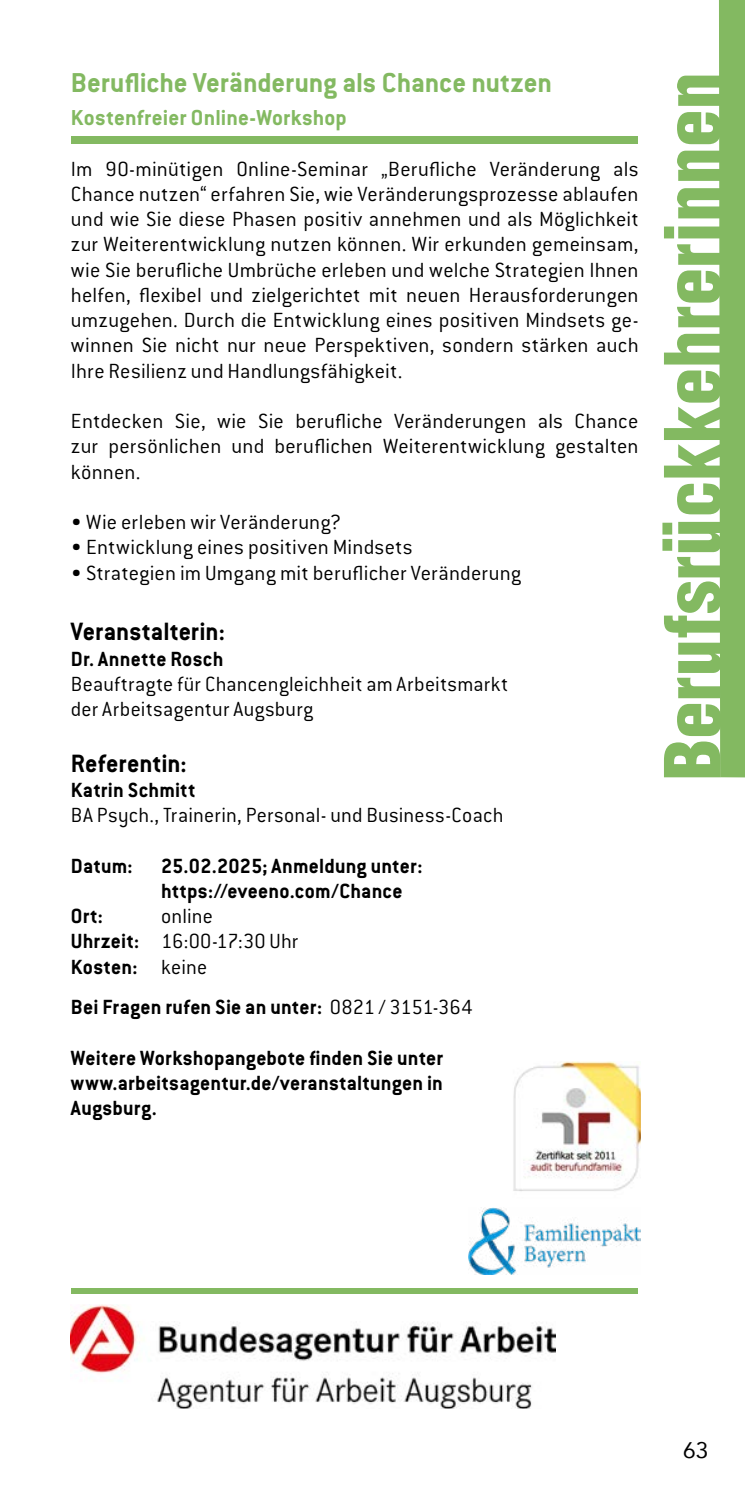
<style>
.page{position:relative;width:745px;height:1489px;background:#fff}
.page>*{position:absolute;margin:0;border:0;box-sizing:border-box;transform-origin:0 0}
.t1{font:900 condensed 75px "Helvetica";color:#83b961}
.t2{font:700 30px "Conduit ITC Pro";letter-spacing:-.005em;color:#83b961}
.t3{font:700 27.5px "Conduit ITC Pro";color:#000}
.t4{font:700 23.75px "Conduit ITC Pro";letter-spacing:.005em;color:#83b961}
.t5{font:300 22.5px/25.2px "Conduit ITC Pro";letter-spacing:.01em;color:#000;text-align:justify}
.t6{font:700 22.5px/25.2px "Conduit ITC Pro";letter-spacing:.01em;color:#000}
.t7{font:22.5px "Avenir";color:#000}
.s1{font-weight:700}
.s2{font-weight:300}
</style>
<div class="page">
<div style="left:719px;top:0;width:25px;height:777px;background:#83b961"></div>
<div style="left:71px;top:136px;width:566px;height:8px;background:#83b961"></div>
<div style="left:71px;top:1288px;width:566px;height:5px;background:#83b961"></div>
<img style="left:71px;top:1304px;width:484px;height:104px">
<img style="left:513px;top:1061px;width:127px;height:130px">
<img style="left:468px;top:1207px;width:171px;height:66px">
<h2 class="t2" style="left:71px;top:65px;width:482px">Berufliche Veränderung als Chance nutzen</h2>
<p class="t4" style="left:71px;top:104px;width:277px">Kostenfreier Online-Workshop</p>
<p class="t5" style="left:71px;top:156px;width:569px">Im 90-minütigen Online-Seminar „Berufliche Veränderung als Chance nutzen“ erfahren Sie, wie Veränderungsprozesse ablaufen und wie Sie diese Phasen positiv annehmen und als Möglichkeit zur Weiterentwicklung nutzen können. Wir erkunden gemeinsam, wie Sie berufliche Umbrüche erleben und welche Strategien Ihnen helfen, flexibel und zielgerichtet mit neuen Herausforderungen umzugehen. Durch die Entwicklung eines positiven Mindsets ge&shy;winnen Sie nicht nur neue Perspektiven, sondern stärken auch Ihre Resilienz und Handlungsfähigkeit.</p>
<p class="t5" style="left:71px;top:408px;width:568px">Entdecken Sie, wie Sie berufliche Veränderungen als Chance zur persönlichen und beruflichen Weiterentwicklung gestalten können.</p>
<p class="t5" style="left:71px;top:509px;width:272px">• Wie erleben wir Veränderung?</p>
<p class="t5" style="left:71px;top:535px;width:343px">• Entwicklung eines positiven Mindsets</p>
<p class="t5" style="left:71px;top:560px;width:451px">• Strategien im Umgang mit beruflicher Veränderung</p>
<p class="t3" style="left:71px;top:616px;width:155px">Veranstalterin:</p>
<p class="t6" style="left:71px;top:645px;width:154px">Dr. Annette Rosch</p>
<p class="t5" style="left:71px;top:671px;width:438px">Beauftragte für Chancengleichheit am Arbeitsmarkt der Arbeitsagentur Augsburg</p>
<p class="t3" style="left:71px;top:747px;width:117px">Referentin:</p>
<p class="t6" style="left:71px;top:777px;width:126px">Katrin Schmitt</p>
<p class="t5" style="left:71px;top:802px;width:433px">BA Psych., Trainerin, Personal- und Business-Coach</p>
<p class="t6" style="left:71px;top:852px;width:63px">Datum:</p>
<p class="t6" style="left:161px;top:852px;width:263px">25.02.2025; Anmeldung unter: https://eveeno.com/Chance</p>
<p class="t6" style="left:71px;top:903px;width:33px">Ort:</p>
<p class="t5" style="left:71px;top:903px;width:229px;text-align:left;text-indent:90px">online<br><span class="s1">Uhrzeit:</span> 16:00-17:30 Uhr<br><span class="s1">Kosten:</span> keine</p>
<p class="t6" style="left:71px;top:994px;width:403px">Bei Fragen rufen Sie an unter: <span class="s2">0821 / 3151-364</span></p>
<p class="t6" style="left:71px;top:1044px;width:373px;text-align:justify">Weitere Workshopangebote finden Sie unter www.arbeitsagentur.de/veranstaltungen in Augsburg.</p>
<h1 class="t1" style="left:644px;top:780px;width:710px;rotate:-90deg">Berufsrückkehrerinnen</h1>
<p class="t7" style="left:682px;top:1432px;width:27px">63</p>
</div>
